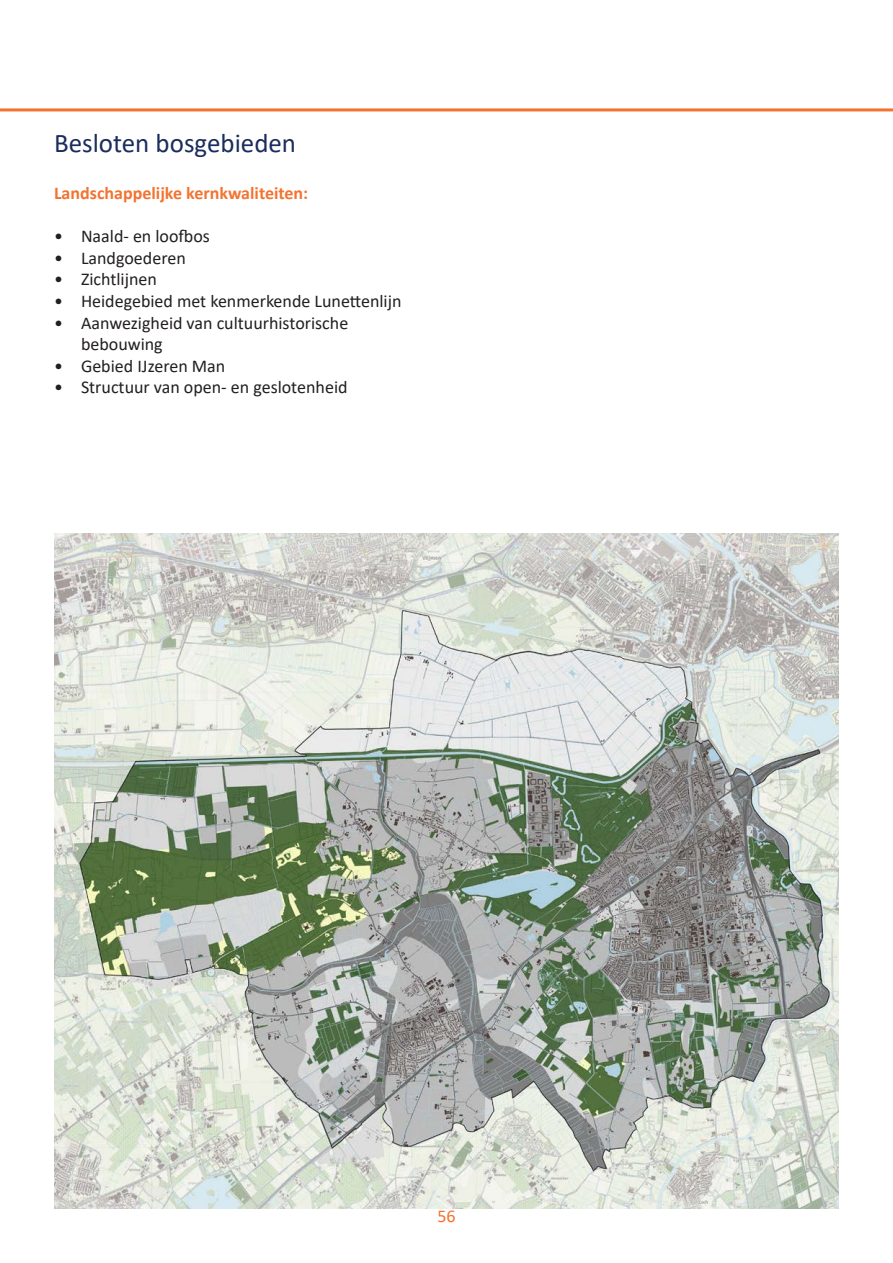
<style>
.page{position:relative;width:893px;height:1263px;background:#fff}
.page>*{position:absolute;margin:0;border:0;box-sizing:border-box;transform-origin:0 0}
.t1{font:27px "Calibri";color:#1b2d5e}
.t2{font:18px/21.6px "Calibri";color:#231f20}
.t3{font:700 18px "Calibri";color:#f37331}
.t4{font:18px "Calibri";color:#f3732f}
</style>
<div class="page">
<hr style="left:0;top:108px;width:893px;height:3px;background:#f3732f">
<img style="left:54px;top:534px;width:785px;height:675px">
<p class="t1" style="left:54px;top:124px;width:244px">Besloten bosgebieden</p>
<p class="t3" style="left:54px;top:180px;width:256px">Landschappelijke kernkwaliteiten:</p>
<p class="t2" style="left:54px;top:225px;width:157px">• Naald- en loofbos</p>
<p class="t2" style="left:54px;top:246px;width:133px">• Landgoederen</p>
<p class="t2" style="left:54px;top:268px;width:104px">• Zichtlijnen</p>
<p class="t2" style="left:54px;top:290px;width:349px">• Heidegebied met kenmerkende Lunettenlijn</p>
<p class="t2" style="left:81px;top:311px;width:269px;text-indent:-27px">• Aanwezigheid van cultuurhistorische bebouwing</p>
<p class="t2" style="left:54px;top:354px;width:173px">• Gebied IJzeren Man</p>
<p class="t2" style="left:54px;top:376px;width:295px">• Structuur van open- en geslotenheid</p>
<p class="t4" style="left:437px;top:1204px;width:20px">56</p>
</div>
